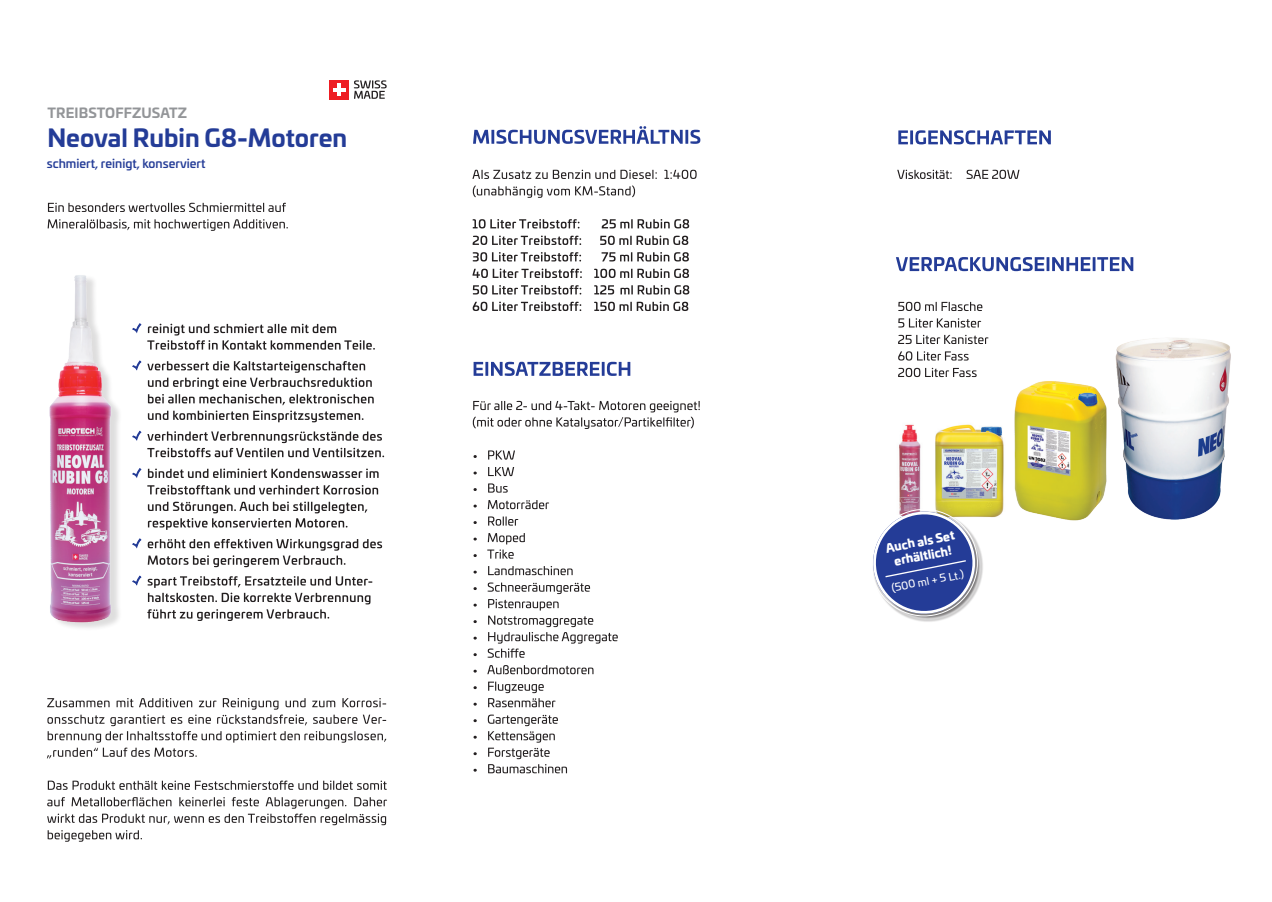
<style>
.page{position:relative;width:1272px;height:902px;background:#fff}
.page>*{position:absolute;margin:0;border:0;box-sizing:border-box;transform-origin:0 0}
.t1{font:700 24px "Univia Pro";color:#243c97}
.t2{font:700 13.5px "Univia Pro";letter-spacing:.01em;color:#939598}
.t3{font:500 12px "Univia Pro";color:#243c97}
.t4{font:900 11.85px/14.2px "Univia Pro";color:#fff;text-align:center}
.t5{font:10.35px "Univia Pro";color:#fff}
.s1{font-size:10.8px}
</style>
<div class="page">
<svg style="left:48px;top:219px;width:240px;height:12px"></svg>
<svg style="left:48px;top:203px;width:238px;height:9px"></svg>
<svg style="left:354px;top:80px;width:32px;height:19px"></svg>
<div style="left:329px;top:80px;width:20px;height:19px;background:#ee1d23"></div>
<svg style="left:333px;top:88px;width:12px;height:3px"></svg>
<hr style="left:337px;top:83px;width:4px;height:13px;background:#fff">
<svg style="left:47px;top:797px;width:340px;height:44px"></svg>
<svg style="left:48px;top:780px;width:339px;height:9px"></svg>
<svg style="left:47px;top:698px;width:339px;height:60px"></svg>
<img style="left:49px;top:275px;width:70px;height:353px">
<svg style="left:897px;top:170px;width:122px;height:9px"></svg>
<svg style="left:898px;top:130px;width:152px;height:14px"></svg>
<svg style="left:896px;top:257px;width:237px;height:14px"></svg>
<svg style="left:473px;top:401px;width:226px;height:28px"></svg>
<svg style="left:473px;top:362px;width:157px;height:14px"></svg>
<svg style="left:472px;top:301px;width:216px;height:10px"></svg>
<svg style="left:473px;top:285px;width:216px;height:9px"></svg>
<svg style="left:472px;top:268px;width:217px;height:10px"></svg>
<svg style="left:473px;top:252px;width:216px;height:9px"></svg>
<svg style="left:472px;top:235px;width:216px;height:10px"></svg>
<svg style="left:472px;top:219px;width:217px;height:9px"></svg>
<svg style="left:473px;top:185px;width:162px;height:13px"></svg>
<svg style="left:472px;top:170px;width:224px;height:9px"></svg>
<svg style="left:473px;top:126px;width:227px;height:18px"></svg>
<img style="left:935px;top:424px;width:69px;height:94px">
<img style="left:899px;top:424px;width:22px;height:80px">
<img style="left:1014px;top:381px;width:93px;height:140px">
<img style="left:1115px;top:338px;width:116px;height:182px">
<svg style="left:473px;top:714px;width:94px;height:59px"></svg>
<svg style="left:473px;top:681px;width:82px;height:26px"></svg>
<svg style="left:473px;top:665px;width:120px;height:9px"></svg>
<svg style="left:473px;top:582px;width:145px;height:75px"></svg>
<svg style="left:473px;top:566px;width:99px;height:9px"></svg>
<svg style="left:473px;top:533px;width:52px;height:25px"></svg>
<svg style="left:473px;top:516px;width:45px;height:9px"></svg>
<svg style="left:473px;top:500px;width:76px;height:9px"></svg>
<svg style="left:473px;top:483px;width:34px;height:9px"></svg>
<svg style="left:473px;top:467px;width:41px;height:9px"></svg>
<svg style="left:473px;top:450px;width:42px;height:9px"></svg>
<div style="left:872px;top:511px;width:111px;height:111px;background:#231f20;opacity:.57"></div>
<svg style="left:872px;top:504px;width:110px;height:116px"></svg>
<svg style="left:898px;top:368px;width:78px;height:9px"></svg>
<svg style="left:898px;top:351px;width:70px;height:9px"></svg>
<svg style="left:898px;top:335px;width:90px;height:9px"></svg>
<svg style="left:898px;top:318px;width:83px;height:9px"></svg>
<svg style="left:898px;top:302px;width:84px;height:9px"></svg>
<svg style="left:148px;top:539px;width:234px;height:28px"></svg>
<svg style="left:148px;top:501px;width:219px;height:29px"></svg>
<svg style="left:132px;top:324px;width:243px;height:25px"></svg>
<svg style="left:132px;top:361px;width:242px;height:61px"></svg>
<svg style="left:132px;top:431px;width:252px;height:26px"></svg>
<svg style="left:132px;top:468px;width:246px;height:26px"></svg>
<svg style="left:132px;top:539px;width:10px;height:10px"></svg>
<svg style="left:132px;top:576px;width:240px;height:45px"></svg>
<p class="t2" style="left:47px;top:102px;width:141px">TREIBSTOFFZUSATZ</p>
<h1 class="t1" style="left:47px;top:118px;width:301px">Neoval Rubin G8-Motoren</h1>
<p class="t3" style="left:47px;top:154px;width:160px">schmiert, reinigt, konserviert</p>
<p class="t4" style="left:884px;top:540px;width:71px;rotate:-11deg">Auch als Set erhältlich!</p>
<p class="t5" style="left:890px;top:580px;width:75px;rotate:-11deg"><span class="s1">(</span>500 ml + 5 Lt.)</p>
</div>
